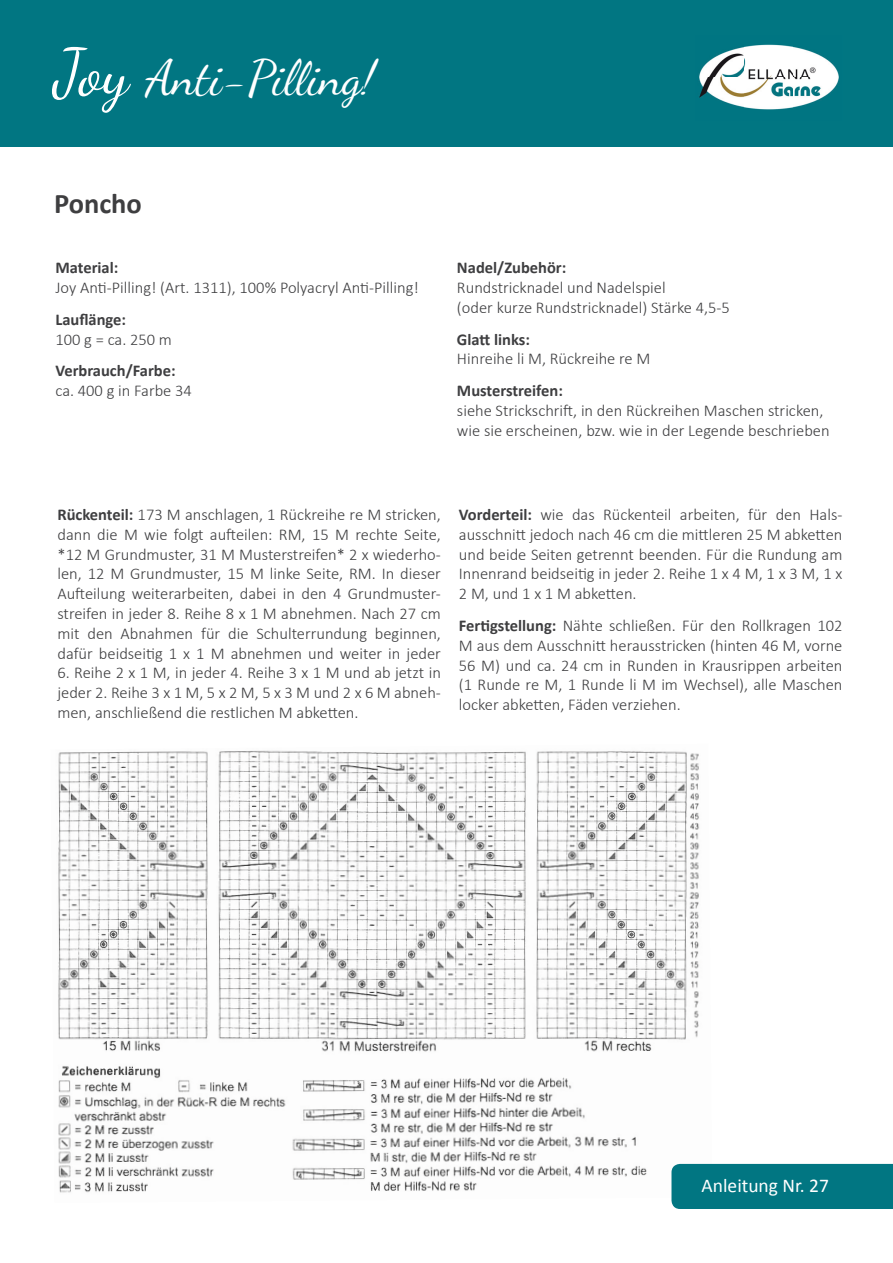
<style>
.page{position:relative;width:893px;height:1263px;background:#fff}
.page>*{position:absolute;margin:0;border:0;box-sizing:border-box;transform-origin:0 0}
.t1{font:49.5px "Dancing Script";color:#fff}
.t2{font:700 28.5px "Calibri";color:#3e3e40}
.t3{font:19.5px "Calibri";color:#fff}
.t4{font:300 16.5px/19.8px "Calibri";color:#3e3e40;text-align:justify}
.t5{font:700 16.5px "Calibri";color:#3e3e40}
.s1{font-size:66px}
.s2{font-weight:700}
</style>
<div class="page">
<img style="left:58px;top:750px;width:654px;height:443px">
<div style="left:671px;top:1164px;width:222px;height:45px;background:#017682"></div>
<div style="left:0;top:0;width:893px;height:147px;background:#017682"></div>
<img style="left:699px;top:44px;width:140px;height:66px">
<h1 class="t1" style="left:54px;top:49px;width:322px"><span class="s1">Joy</span> Anti-Pilling!</h1>
<h2 class="t2" style="left:54px;top:186px;width:89px">Poncho</h2>
<p class="t5" style="left:55px;top:257px;width:64px">Material:</p>
<p class="t4" style="left:55px;top:278px;width:365px">Joy Anti-Pilling! (Art. 1311), 100% Polyacryl Anti-Pilling!</p>
<p class="t5" style="left:55px;top:309px;width:72px">Lauflänge:</p>
<p class="t4" style="left:55px;top:329px;width:118px">100 g = ca. 250 m</p>
<p class="t5" style="left:55px;top:360px;width:122px">Verbrauch/Farbe:</p>
<p class="t4" style="left:55px;top:381px;width:138px">ca. 400 g in Farbe 34</p>
<p class="t5" style="left:457px;top:257px;width:111px">Nadel/Zubehör:</p>
<p class="t4" style="left:457px;top:278px;width:274px">Rundstricknadel und Nadelspiel<br>(oder kurze Rundstricknadel) Stärke 4,5-5</p>
<p class="t5" style="left:457px;top:329px;width:74px">Glatt links:</p>
<p class="t4" style="left:457px;top:349px;width:195px">Hinreihe li M, Rückreihe re M</p>
<p class="t5" style="left:457px;top:380px;width:107px">Musterstreifen:</p>
<p class="t4" style="left:457px;top:400px;width:374px">siehe Strickschrift, in den Rückreihen Maschen stricken, wie sie erscheinen, bzw. wie in der Legende beschrieben</p>
<p class="t4" style="left:57px;top:504px;width:385px"><span class="s2">Rückenteil:</span> 173 M anschlagen, 1 Rückreihe re M stricken, dann die M wie folgt aufteilen: RM, 15 M rechte Seite, *12 M Grundmuster, 31 M Musterstreifen* 2 x wiederho&shy;len, 12 M Grundmuster, 15 M linke Seite, RM. In dieser Aufteilung weiterarbeiten, dabei in den 4 Grundmuster&shy;streifen in jeder 8. Reihe 8 x 1 M abnehmen. Nach 27 cm mit den Abnahmen für die Schulterrundung beginnen, dafür beidseitig 1 x 1 M abnehmen und weiter in jeder</p>
<p class="t4" style="left:57px;top:663px;width:385px">6. Reihe 2 x 1 M, in jeder 4. Reihe 3 x 1 M und ab jetzt in jeder 2. Reihe 3 x 1 M, 5 x 2 M, 5 x 3 M und 2 x 6 M abneh&shy;men, anschließend die restlichen M abketten.</p>
<p class="t4" style="left:459px;top:504px;width:385px"><span class="s2">Vorderteil:</span> wie das Rückenteil arbeiten, für den Hals&shy;ausschnitt jedoch nach 46 cm die mittleren 25 M abketten und beide Seiten getrennt beenden. Für die Rundung am Innenrand beidseitig in jeder 2. Reihe 1 x 4 M, 1 x 3 M, 1 x 2 M, und 1 x 1 M abketten.</p>
<p class="t4" style="left:459px;top:615px;width:385px"><span class="s2">Fertigstellung:</span> Nähte schließen. Für den Rollkragen 102<br>M aus dem Ausschnitt herausstricken (hinten 46 M, vorne 56 M) und ca. 24 cm in Runden in Krausrippen arbeiten (1 Runde re M, 1 Runde li M im Wechsel), alle Maschen locker abketten, Fäden verziehen.</p>
<p class="t3" style="left:702px;top:1173px;width:129px">Anleitung Nr. 27</p>
</div>
